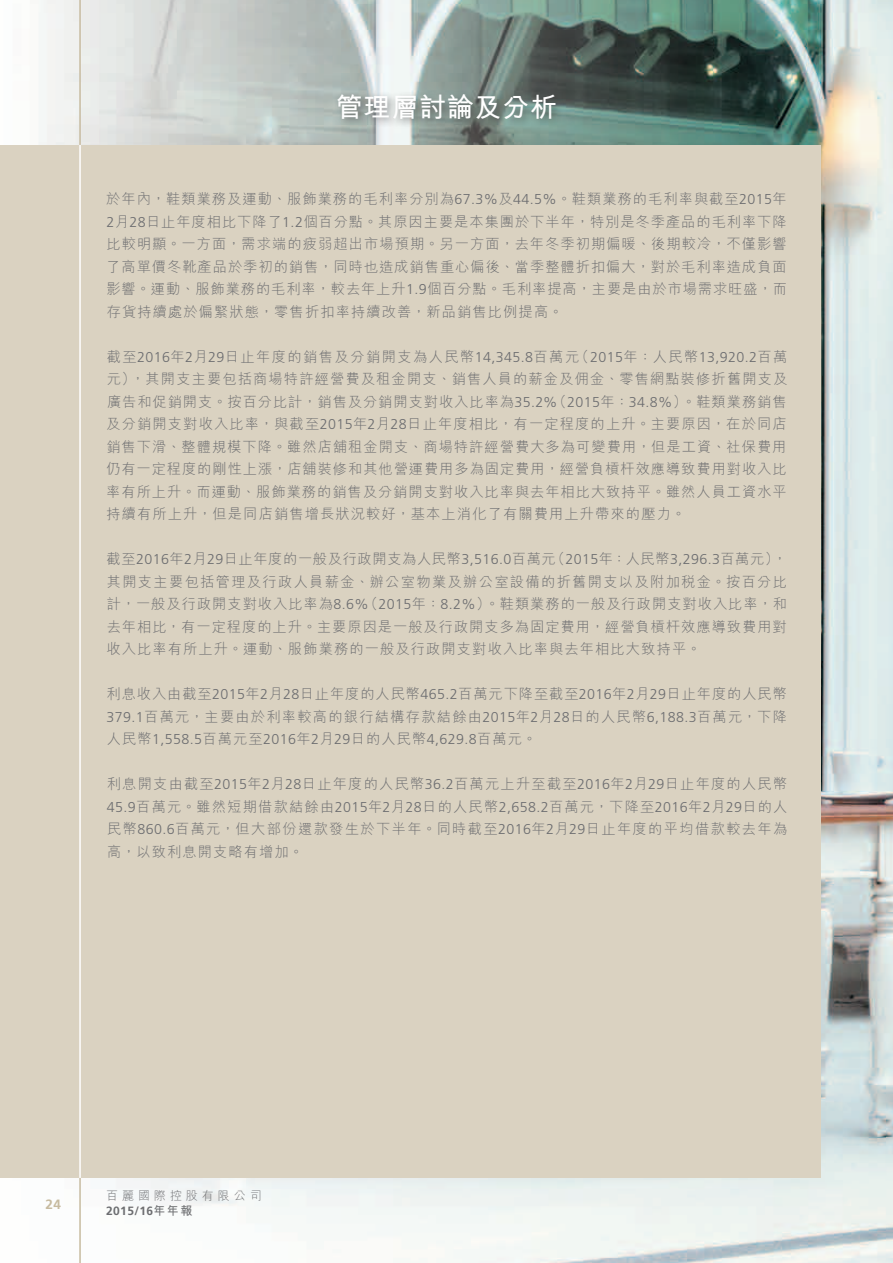
<style>
.page{position:relative;width:893px;height:1263px;background:#fff}
.page>*{position:absolute;margin:0;border:0;box-sizing:border-box;transform-origin:0 0}
.t1{font:700 27px "M Hei HK";letter-spacing:.03em;color:#fff}
.t2{font:300 14.25px/22.5px "M Hei HK";letter-spacing:.08em;color:#6c6d70;text-align:justify}
.t3{font:300 14.25px "Frutiger LT Std";letter-spacing:.03em;color:#6c6d70}
.t4{font:700 13.5px "Frutiger LT Std";color:#c7bba0}
.t5{font:700 12px "Frutiger LT Std";letter-spacing:.03em;color:#6c6d70}
.t6{font:300 12px "M Hei HK";letter-spacing:.33em;color:#6c6d70}
.s1{font-family:"Frutiger LT Std"}
.s2{font-family:"M Hei HK"}
</style>
<div class="page">
<img style="left:39px;top:0;width:854px;height:1263px">
<div style="left:0;top:145px;width:821px;height:1033px;background:#dad2c1"></div>
<hr style="left:79px;top:0;width:2px;height:145px;background:#c7bba0">
<hr style="left:79px;top:1178px;width:2px;height:85px;background:#c7bba0">
<hr style="left:79px;top:145px;width:2px;height:1033px;background:#fff">
<div style="left:334px;top:90px;width:232px;height:40px;background:#231f20;opacity:.5"></div>
<h1 class="t1" style="left:336px;top:88px;width:223px">管理層討論及分析</h1>
<p class="t2" style="left:106px;top:187px;width:682px">於年內，鞋類業務及運動、服飾業務的毛利率分別為<span class="s1">67.3%</span>及<span class="s1">44.5%</span>。鞋類業務的毛利率與截至<span class="s1">2015</span>年<span class="s1">2</span>月<span class="s1">28</span>日止年度相比下降了<span class="s1">1.2</span>個百分點。其原因主要是本集團於下半年，特別是冬季產品的毛利率下降比較明顯。一方面，需求端的疲弱超出市場預期。另一方面，去年冬季初期偏暖、後期較冷，不僅影響了高單價冬靴產品於季初的銷售，同時也造成銷售重心偏後、當季整體折扣偏大，對於毛利率造成負面影響。運動、服飾業務的毛利率，較去年上升<span class="s1">1.9</span>個百分點。毛利率提高，主要是由於市場需求旺盛，而存貨持續處於偏緊狀態，零售折扣率持續改善，新品銷售比例提高。</p>
<p class="t2" style="left:106px;top:345px;width:683px">截至<span class="s1">2016</span>年<span class="s1">2</span>月<span class="s1">29</span>日止年度的銷售及分銷開支為人民幣<span class="s1">14,345.8</span>百萬元（<span class="s1">2015</span>年：人民幣<span class="s1">13,920.2</span>百萬元），其開支主要包括商場特許經營費及租金開支、銷售人員的薪金及佣金、零售網點裝修折舊開支及廣告和促銷開支。按百分比計，銷售及分銷開支對收入比率為<span class="s1">35.2%</span>（<span class="s1">2015</span>年：<span class="s1">34.8%</span>）。鞋類業務銷售及分銷開支對收入比率，與截至<span class="s1">2015</span>年<span class="s1">2</span>月<span class="s1">28</span>日止年度相比，有一定程度的上升。主要原因，在於同店銷售下滑、整體規模下降。雖然店舖租金開支、商場特許經營費大多為可變費用，但是工資、社保費用仍有一定程度的剛性上漲，店舖裝修和其他營運費用多為固定費用，經營負槓杆效應導致費用對收入比率有所上升。而運動、服飾業務的銷售及分銷開支對收入比率與去年相比大致持平。雖然人員工資水平持續有所上升，但是同店銷售增長狀況較好，基本上消化了有關費用上升帶來的壓力。</p>
<p class="t2" style="left:106px;top:547px;width:682px">截至<span class="s1">2016</span>年<span class="s1">2</span>月<span class="s1">29</span>日止年度的一般及行政開支為人民幣<span class="s1">3,516.0</span>百萬元（<span class="s1">2015</span>年：人民幣<span class="s1">3,296.3</span>百萬元），其開支主要包括管理及行政人員薪金、辦公室物業及辦公室設備的折舊開支以及附加稅金。按百分比計，一般及行政開支對收入比率為<span class="s1">8.6%</span>（<span class="s1">2015</span>年：<span class="s1">8.2%</span>）。鞋類業務的一般及行政開支對收入比率，和去年相比，有一定程度的上升。主要原因是一般及行政開支多為固定費用，經營負槓杆效應導致費用對收入比率有所上升。運動、服飾業務的一般及行政開支對收入比率與去年相比大致持平。</p>
<p class="t2" style="left:107px;top:682px;width:682px">利息收入由截至<span class="s1">2015</span>年<span class="s1">2</span>月<span class="s1">28</span>日止年度的人民幣<span class="s1">465.2</span>百萬元下降至截至<span class="s1">2016</span>年<span class="s1">2</span>月<span class="s1">29</span>日止年度的人民幣<br><span class="s1">379.1</span>百萬元，主要由於利率較高的銀行結構存款結餘由<span class="s1">2015</span>年<span class="s1">2</span>月<span class="s1">28</span>日的人民幣<span class="s1">6,188.3</span>百萬元，下降</p>
<p class="t3" style="left:107px;top:731px;width:432px"><span class="s2">人民幣</span>1,558.5<span class="s2">百萬元至</span>2016<span class="s2">年</span>2<span class="s2">月</span>29<span class="s2">日的人民幣</span>4,629.8<span class="s2">百萬元。</span></p>
<p class="t2" style="left:107px;top:772px;width:682px">利息開支由截至<span class="s1">2015</span>年<span class="s1">2</span>月<span class="s1">28</span>日止年度的人民幣<span class="s1">36.2</span>百萬元上升至截至<span class="s1">2016</span>年<span class="s1">2</span>月<span class="s1">29</span>日止年度的人民幣<span class="s1">45.9</span>百萬元。雖然短期借款結餘由<span class="s1">2015</span>年<span class="s1">2</span>月<span class="s1">28</span>日的人民幣<span class="s1">2,658.2</span>百萬元，下降至<span class="s1">2016</span>年<span class="s1">2</span>月<span class="s1">29</span>日的人民幣<span class="s1">860.6</span>百萬元，但大部份還款發生於下半年。同時截至<span class="s1">2016</span>年<span class="s1">2</span>月<span class="s1">29</span>日止年度的平均借款較去年為高，以致利息開支略有增加。</p>
<p class="t4" style="left:45px;top:1197px;width:17px">24</p>
<p class="t6" style="left:106px;top:1187px;width:157px">百麗國際控股有限公司</p>
<p class="t5" style="left:106px;top:1204px;width:88px">2015/16<span class="s2">年年報</span></p>
</div>
